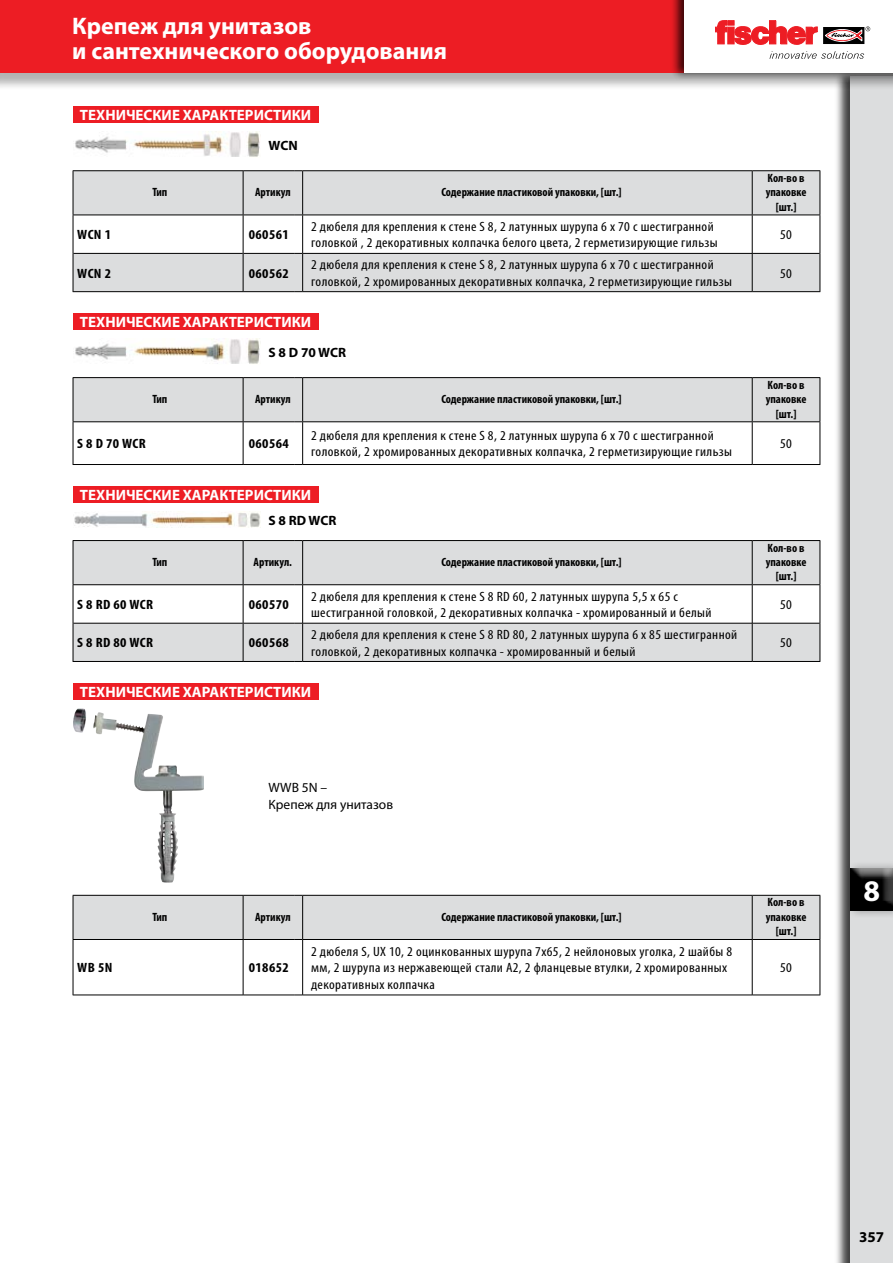
<style>
.page{position:relative;width:893px;height:1263px;background:#fff}
.page>*{position:absolute;margin:0;border:0;box-sizing:border-box;transform-origin:0 0}
.t1{font:700 30px "Myriad Pro";color:#fff}
.t2{font:700 24px/25.5px "Myriad Pro";color:#fff}
.t3{font:700 15px "Myriad Pro";color:#fff}
.t4{font:700 15px "Myriad Pro";color:#000}
.t5{font:condensed 13.5px/16.2px "Myriad Pro";letter-spacing:.025em;color:#000;scale:1.1 1}
.t6{font:700 condensed 13.5px "Myriad Pro";letter-spacing:.025em;color:#000;scale:1.1 1}
.t7{font:13.5px/16.2px "Myriad Pro";color:#000}
.t8{font:700 13.5px "Myriad Pro";color:#000}
.t9{font:700 condensed 12px/14.4px "Myriad Pro";color:#000;text-align:center}
</style>
<div class="page">
<div style="left:834px;top:68px;width:59px;height:1195px;background:#000;opacity:.75"></div>
<div style="left:850px;top:77px;width:43px;height:1186px;background:#dcddde"></div>
<div style="left:0;top:0;width:893px;height:91px;background:#000;opacity:.3"></div>
<div style="left:0;top:0;width:893px;height:72px;background:#ed1d24"></div>
<div style="left:670px;top:0;width:223px;height:81px;background:#000;opacity:.75"></div>
<div style="left:685px;top:0;width:208px;height:72px;background:#fff"></div>
<svg style="left:823px;top:27px;width:41px;height:17px"></svg>
<svg style="left:715px;top:21px;width:102px;height:24px"></svg>
<svg style="left:825px;top:26px;width:45px;height:15px"></svg>
<svg style="left:769px;top:51px;width:95px;height:8px"></svg>
<div style="left:846px;top:860px;width:47px;height:59px;background:#000;opacity:.3"></div>
<div style="left:850px;top:868px;width:43px;height:45px;background:#000;opacity:.75"></div>
<hr style="left:820px;top:171px;width:1px;height:44px;background:#000">
<svg style="left:73px;top:170px;width:747px;height:122px"></svg>
<hr style="left:73px;top:215px;width:1px;height:38px;background:#000">
<hr style="left:73px;top:253px;width:1px;height:38px;background:#000">
<hr style="left:303px;top:253px;width:449px;height:1px;background:#000">
<hr style="left:303px;top:291px;width:449px;height:1px;background:#000">
<hr style="left:243px;top:215px;width:1px;height:38px;background:#000">
<hr style="left:302px;top:215px;width:1px;height:38px;background:#000">
<hr style="left:752px;top:215px;width:1px;height:38px;background:#000">
<hr style="left:243px;top:253px;width:1px;height:38px;background:#000">
<hr style="left:302px;top:253px;width:1px;height:38px;background:#000">
<hr style="left:752px;top:254px;width:1px;height:37px;background:#000">
<hr style="left:752px;top:171px;width:1px;height:44px;background:#000">
<hr style="left:752px;top:253px;width:68px;height:1px;background:#000">
<hr style="left:752px;top:291px;width:68px;height:1px;background:#000">
<hr style="left:820px;top:215px;width:1px;height:38px;background:#000">
<hr style="left:820px;top:253px;width:1px;height:38px;background:#000">
<div style="left:73px;top:106px;width:246px;height:17px;background:#ed1d24"></div>
<img style="left:75px;top:132px;width:185px;height:25px">
<hr style="left:820px;top:378px;width:1px;height:43px;background:#000">
<svg style="left:73px;top:377px;width:747px;height:88px"></svg>
<hr style="left:73px;top:422px;width:1px;height:42px;background:#000">
<hr style="left:303px;top:464px;width:449px;height:1px;background:#000">
<hr style="left:243px;top:422px;width:1px;height:42px;background:#000">
<hr style="left:302px;top:422px;width:1px;height:42px;background:#000">
<hr style="left:752px;top:422px;width:1px;height:42px;background:#000">
<hr style="left:752px;top:378px;width:1px;height:43px;background:#000">
<hr style="left:752px;top:464px;width:68px;height:1px;background:#000">
<hr style="left:820px;top:422px;width:1px;height:42px;background:#000">
<div style="left:73px;top:313px;width:246px;height:17px;background:#ed1d24"></div>
<img style="left:75px;top:339px;width:185px;height:25px">
<hr style="left:820px;top:541px;width:1px;height:43px;background:#000">
<svg style="left:73px;top:540px;width:747px;height:122px"></svg>
<hr style="left:73px;top:585px;width:1px;height:38px;background:#000">
<hr style="left:73px;top:623px;width:1px;height:38px;background:#000">
<hr style="left:303px;top:623px;width:449px;height:1px;background:#000">
<hr style="left:303px;top:661px;width:449px;height:1px;background:#000">
<hr style="left:243px;top:585px;width:1px;height:38px;background:#000">
<hr style="left:302px;top:585px;width:1px;height:38px;background:#000">
<hr style="left:752px;top:585px;width:1px;height:38px;background:#000">
<hr style="left:243px;top:623px;width:1px;height:38px;background:#000">
<hr style="left:302px;top:623px;width:1px;height:38px;background:#000">
<hr style="left:752px;top:623px;width:1px;height:38px;background:#000">
<hr style="left:752px;top:541px;width:1px;height:43px;background:#000">
<hr style="left:752px;top:623px;width:68px;height:1px;background:#000">
<hr style="left:752px;top:661px;width:68px;height:1px;background:#000">
<hr style="left:820px;top:585px;width:1px;height:38px;background:#000">
<hr style="left:820px;top:623px;width:1px;height:38px;background:#000">
<div style="left:73px;top:486px;width:246px;height:16px;background:#ed1d24"></div>
<img style="left:74px;top:511px;width:186px;height:17px">
<hr style="left:820px;top:896px;width:1px;height:43px;background:#000">
<svg style="left:73px;top:895px;width:747px;height:101px"></svg>
<hr style="left:73px;top:940px;width:1px;height:55px;background:#000">
<hr style="left:303px;top:995px;width:449px;height:1px;background:#000">
<hr style="left:243px;top:940px;width:1px;height:55px;background:#000">
<hr style="left:302px;top:940px;width:1px;height:55px;background:#000">
<hr style="left:752px;top:940px;width:1px;height:55px;background:#000">
<hr style="left:752px;top:896px;width:1px;height:43px;background:#000">
<hr style="left:752px;top:995px;width:68px;height:1px;background:#000">
<hr style="left:820px;top:940px;width:1px;height:55px;background:#000">
<div style="left:73px;top:683px;width:246px;height:16px;background:#ed1d24"></div>
<img style="left:73px;top:708px;width:52px;height:26px">
<h2 class="t2" style="left:72px;top:12px;width:376px">Крепеж для унитазов<br>и сантехнического оборудования</h2>
<p class="t3" style="left:80px;top:105px;width:233px">ТЕХНИЧЕСКИЕ ХАРАКТЕРИСТИКИ</p>
<p class="t8" style="left:269px;top:137px;width:31px">WCN</p>
<p class="t9" style="left:153px;top:185px;width:16px">Тип</p>
<p class="t9" style="left:255px;top:185px;width:37px">Артикул</p>
<p class="t9" style="left:441px;top:185px;width:182px">Содержание пластиковой упаковки, [шт.]</p>
<p class="t9" style="left:766px;top:170px;width:42px">Кол-во в упаковке [шт.]</p>
<p class="t6" style="left:77px;top:226px;width:32px">WCN 1</p>
<p class="t6" style="left:249px;top:226px;width:38px">060561</p>
<p class="t5" style="left:311px;top:218px;width:371px">2 дюбеля для крепления к стене S 8, 2 латунных шурупа 6 x 70 с шестигранной головкой , 2 декоративных колпачка белого цвета, 2 герметизирующие гильзы</p>
<p class="t5" style="left:780px;top:227px;width:12px">50</p>
<p class="t6" style="left:77px;top:265px;width:32px">WCN 2</p>
<p class="t6" style="left:249px;top:265px;width:38px">060562</p>
<p class="t5" style="left:311px;top:257px;width:384px">2 дюбеля для крепления к стене S 8, 2 латунных шурупа 6 x 70 с шестигранной головкой, 2 хромированных декоративных колпачка, 2 герметизирующие гильзы</p>
<p class="t5" style="left:780px;top:265px;width:12px">50</p>
<p class="t3" style="left:80px;top:312px;width:233px">ТЕХНИЧЕСКИЕ ХАРАКТЕРИСТИКИ</p>
<p class="t8" style="left:269px;top:343px;width:79px">S 8 D 70 WCR</p>
<p class="t9" style="left:153px;top:392px;width:16px">Тип</p>
<p class="t9" style="left:255px;top:392px;width:37px">Артикул</p>
<p class="t9" style="left:441px;top:392px;width:182px">Содержание пластиковой упаковки, [шт.]</p>
<p class="t9" style="left:766px;top:377px;width:42px">Кол-во в упаковке [шт.]</p>
<p class="t6" style="left:77px;top:435px;width:64px">S 8 D 70 WCR</p>
<p class="t6" style="left:249px;top:435px;width:38px">060564</p>
<p class="t5" style="left:311px;top:427px;width:384px">2 дюбеля для крепления к стене S 8, 2 латунных шурупа 6 x 70 с шестигранной головкой, 2 хромированных декоративных колпачка, 2 герметизирующие гильзы</p>
<p class="t5" style="left:780px;top:436px;width:12px">50</p>
<p class="t3" style="left:80px;top:485px;width:233px">ТЕХНИЧЕСКИЕ ХАРАКТЕРИСТИКИ</p>
<p class="t8" style="left:269px;top:511px;width:69px">S 8 RD WCR</p>
<p class="t9" style="left:153px;top:555px;width:16px">Тип</p>
<p class="t9" style="left:254px;top:555px;width:40px">Артикул.</p>
<p class="t9" style="left:441px;top:555px;width:182px">Содержание пластиковой упаковки, [шт.]</p>
<p class="t9" style="left:766px;top:540px;width:42px">Кол-во в упаковке [шт.]</p>
<p class="t6" style="left:77px;top:596px;width:70px">S 8 RD 60 WCR</p>
<p class="t6" style="left:249px;top:596px;width:38px">060570</p>
<p class="t5" style="left:311px;top:588px;width:365px">2 дюбеля для крепления к стене S 8 RD 60, 2 латунных шурупа 5,5 x 65 с шестигранной головкой, 2 декоративных колпачка - хромированный и белый</p>
<p class="t5" style="left:780px;top:596px;width:12px">50</p>
<p class="t6" style="left:77px;top:634px;width:70px">S 8 RD 80 WCR</p>
<p class="t6" style="left:249px;top:634px;width:38px">060568</p>
<p class="t5" style="left:311px;top:626px;width:389px">2 дюбеля для крепления к стене S 8 RD 80, 2 латунных шурупа 6 x 85 шестигранной головкой, 2 декоративных колпачка - хромированный и белый</p>
<p class="t5" style="left:780px;top:635px;width:12px">50</p>
<p class="t3" style="left:80px;top:682px;width:233px">ТЕХНИЧЕСКИЕ ХАРАКТЕРИСТИКИ</p>
<p class="t7" style="left:269px;top:780px;width:126px">WWB 5N –<br>Крепеж для унитазов</p>
<p class="t9" style="left:153px;top:909px;width:16px">Тип</p>
<p class="t9" style="left:255px;top:909px;width:37px">Артикул</p>
<p class="t9" style="left:441px;top:909px;width:182px">Содержание пластиковой упаковки, [шт.]</p>
<p class="t6" style="left:77px;top:959px;width:33px">WB 5N</p>
<p class="t6" style="left:249px;top:959px;width:38px">018652</p>
<p class="t5" style="left:311px;top:943px;width:384px">2 дюбеля S, UX 10, 2 оцинкованных шурупа 7x65, 2 нейлоновых уголка, 2 шайбы 8 мм, 2 шурупа из нержавеющей стали A2, 2 фланцевые втулки, 2 хромированных декоративных колпачка</p>
<p class="t9" style="left:766px;top:895px;width:42px">Кол-во в упаковке [шт.]</p>
<p class="t5" style="left:780px;top:960px;width:12px">50</p>
<h1 class="t1" style="left:863px;top:871px;width:18px">8</h1>
<p class="t4" style="left:859px;top:1227px;width:26px">357</p>
</div>
